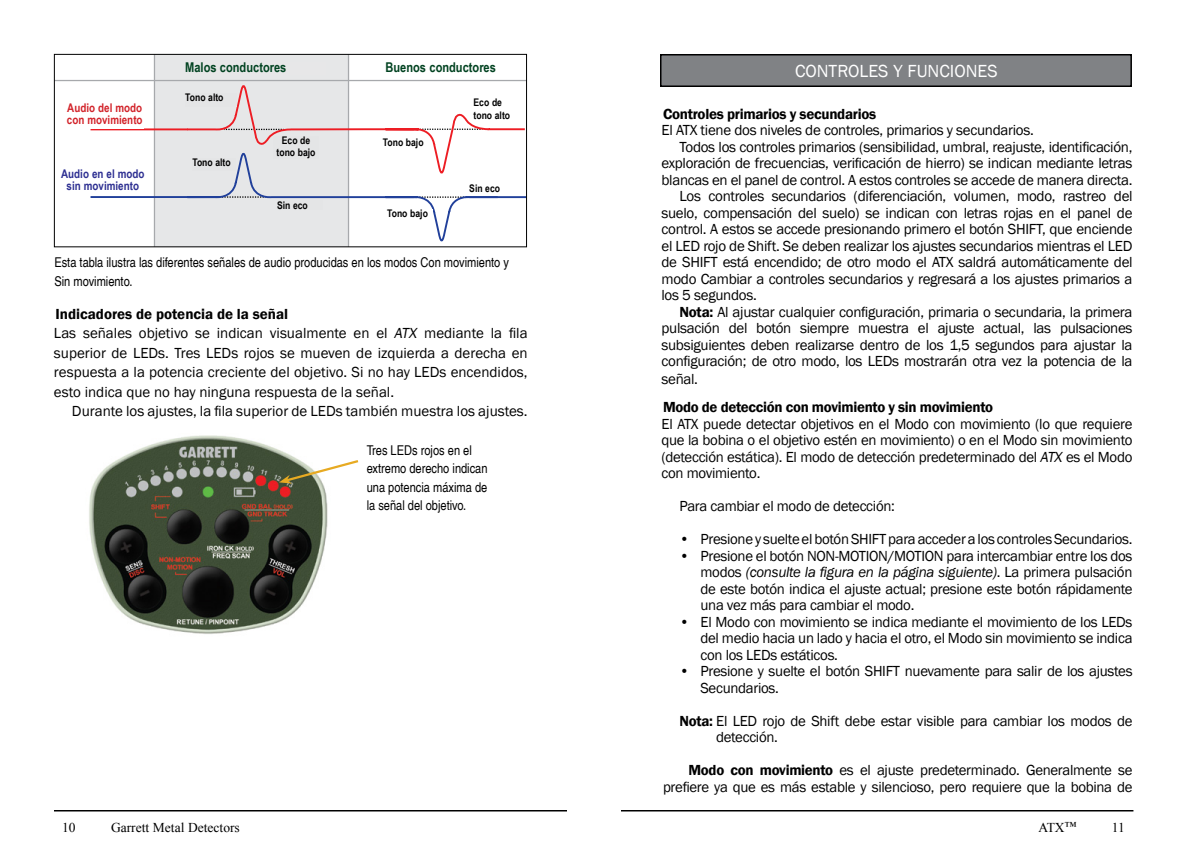
<style>
.page{position:relative;width:1188px;height:864px;background:#fff}
.page>*{position:absolute;margin:0;border:0;box-sizing:border-box;transform-origin:0 0}
.t1{font:18px "Franklin Gothic";color:#fff}
.t2{font:15px/16.5px "Franklin Gothic";letter-spacing:-.02em;color:#000;text-align:justify}
.t3{font:15px/19.5px "Franklin Gothic";color:#000}
.t4{font:600 15px "Franklin Gothic";letter-spacing:-.02em;color:#000}
.t5{font:13.5px/18.6px "Sans Narrow";color:#000}
.t6{font:700 13.5px "Arial Narrow";color:#004220}
.t7{font:13.5px "Times New Roman";color:#000}
.t8{font:700 12px/12px "Arial Narrow";color:#2e3092;text-align:center}
.t9{font:700 12px/12px "Arial Narrow";color:#d2232a}
.t10{font:700 10.5px/12.6px "Arial Narrow";color:#000;text-align:center}
.s1{font-weight:600}
.s2{font-style:italic}
.s3{font-size:12px}
</style>
<div class="page">
<hr style="left:621px;top:810px;width:512px;height:2px;background:#000">
<hr style="left:54px;top:810px;width:513px;height:2px;background:#000">
<img style="left:89px;top:435px;width:239px;height:199px">
<svg style="left:279px;top:458px;width:80px;height:26px"></svg>
<div style="left:661px;top:55px;width:470px;height:31px;background:#808285"></div>
<div style="left:660px;top:54px;width:472px;height:33px;border:2px solid #000"></div>
<div style="left:155px;top:54px;width:194px;height:193px;background:#e6e7e8"></div>
<hr style="left:154px;top:54px;width:1px;height:193px;background:#a7a9ac">
<hr style="left:348px;top:54px;width:1px;height:193px;background:#a7a9ac">
<hr style="left:54px;top:80px;width:473px;height:1px;background:#a7a9ac">
<svg style="left:90px;top:86px;width:435px;height:156px"></svg>
<div style="left:54px;top:54px;width:473px;height:193px;border:1px solid #000"></div>
<div style="left:185px;top:93px;width:51px;height:14px;background:#e4e5e6"></div>
<div style="left:57px;top:170px;width:91px;height:25px;background:#fff"></div>
<div style="left:66px;top:103px;width:78px;height:26px;background:#fff"></div>
<div style="left:469px;top:185px;width:46px;height:9px;background:#fff"></div>
<div style="left:273px;top:136px;width:46px;height:23px;background:#e4e5e6"></div>
<div style="left:277px;top:201px;width:45px;height:9px;background:#e4e5e6"></div>
<div style="left:383px;top:139px;width:48px;height:12px;background:#fff"></div>
<div style="left:387px;top:210px;width:46px;height:9px;background:#fff"></div>
<div style="left:192px;top:159px;width:44px;height:12px;background:#e4e5e6"></div>
<div style="left:386px;top:62px;width:140px;height:13px;background:#fff"></div>
<div style="left:460px;top:96px;width:21px;height:14px;background:#fff"></div>
<div style="left:474px;top:98px;width:48px;height:25px;background:#fff"></div>
<p class="t9" style="left:67px;top:101px;width:77px">Audio del modo con movimiento</p>
<p class="t8" style="left:61px;top:167px;width:85px">Audio en el modo sin movimiento</p>
<p class="t6" style="left:185px;top:57px;width:103px">Malos conductores</p>
<p class="t10" style="left:185px;top:91px;width:40px">Tono alto</p>
<p class="t10" style="left:192px;top:156px;width:40px">Tono alto</p>
<p class="t10" style="left:277px;top:133px;width:40px">Eco de tono bajo</p>
<p class="t10" style="left:277px;top:198px;width:32px">Sin eco</p>
<p class="t6" style="left:386px;top:57px;width:112px">Buenos conductores</p>
<p class="t10" style="left:474px;top:95px;width:38px;text-align:left">Eco de tono alto</p>
<p class="t10" style="left:383px;top:136px;width:42px">Tono bajo</p>
<p class="t10" style="left:387px;top:207px;width:42px">Tono bajo</p>
<p class="t10" style="left:469px;top:182px;width:32px">Sin eco</p>
<p class="t5" style="left:54px;top:253px;width:456px">Esta tabla ilustra las diferentes señales de audio producidas en los modos Con movimiento y<br>Sin movimiento.</p>
<p class="t3" style="left:54px;top:304px;width:350px"><span class="s1">Indicadores de potencia de la señal<br></span>Las señales objetivo se indican visualmente en el <span class="s2">ATX</span></p>
<p class="t2" style="left:54px;top:324px;width:475px;line-height:19.5px;text-indent:370px">mediante la fila superior de LEDs. Tres LEDs rojos se mueven de izquierda a derecha en respuesta a la potencia creciente del objetivo. Si no hay LEDs encendidos, esto indica que no hay ninguna respuesta de la señal.</p>
<p class="t3" style="left:72px;top:402px;width:457px">Durante los ajustes, la fila superior de LEDs también muestra los ajustes.</p>
<p class="t5" style="left:367px;top:441px;width:122px">Tres LEDs rojos en el extremo derecho indican una potencia máxima de la señal del objetivo.</p>
<p class="t1" style="left:795px;top:60px;width:204px">CONTROLES Y FUNCIONES</p>
<p class="t4" style="left:663px;top:104px;width:215px">Controles primarios y secundarios</p>
<p class="t2" style="left:662px;top:122px;width:372px">El ATX tiene dos niveles de controles, primarios y secundarios.</p>
<p class="t2" style="left:680px;top:139px;width:455px">Todos los controles primarios (sensibilidad, umbral, reajuste, identificación,</p>
<p class="t2" style="left:662px;top:155px;width:473px">exploración de frecuencias, verificación de hierro) se indican mediante letras</p>
<p class="t2" style="left:662px;top:172px;width:471px">blancas en el panel de control. A estos controles se accede de manera directa.</p>
<p class="t2" style="left:680px;top:188px;width:455px">Los controles secundarios (diferenciación, volumen, modo, rastreo del</p>
<p class="t2" style="left:662px;top:205px;width:473px">suelo, compensación del suelo) se indican con letras rojas en el panel de</p>
<p class="t2" style="left:662px;top:221px;width:473px">control. A estos se accede presionando primero el botón Sh ift, que enciende</p>
<p class="t2" style="left:662px;top:238px;width:471px">el LED rojo de Shift. Se deben realizar los ajustes secundarios mientras el LED</p>
<p class="t2" style="left:662px;top:254px;width:473px">de SHI FT está encendido; de otro modo el ATX saldrá automáticamente del</p>
<p class="t2" style="left:662px;top:271px;width:473px">modo Cambiar a controles secundarios y regresará a los ajustes primarios a</p>
<p class="t2" style="left:662px;top:287px;width:95px">los 5 segundos.</p>
<p class="t2" style="left:680px;top:304px;width:455px"><span class="s1">Nota:</span> Al ajustar cualquier configuración, primaria o secundaria, la primera</p>
<p class="t2" style="left:662px;top:320px;width:473px">pulsación del botón siempre muestra el ajuste actual, las pulsaciones</p>
<p class="t2" style="left:662px;top:337px;width:473px">subsiguientes deben realizarse dentro de los 1,5 segundos para ajustar la</p>
<p class="t2" style="left:662px;top:353px;width:473px">configuración; de otro modo, los LEDs mostrarán otra vez la potencia de la</p>
<p class="t2" style="left:662px;top:371px;width:36px">señal.</p>
<p class="t4" style="left:663px;top:398px;width:332px">Modo de detección con movimiento y sin movimiento</p>
<p class="t2" style="left:662px;top:416px;width:473px">El ATX puede detectar objetivos en el Modo con movimiento (lo que requiere que la bobina o el objetivo estén en movimiento) o en el Modo sin movimiento (detección estática). El modo de detección predeterminado del <span class="s2">ATX</span> es el Modo con movimiento.</p>
<p class="t2" style="left:662px;top:498px;width:235px">Para cambiar el modo de detección:</p>
<p class="t2" style="left:679px;top:531px;width:452px">• Presione y suelte el botón Sh ift para acceder a los controles Secundarios.</p>
<p class="t2" style="left:701px;top:548px;width:434px;text-indent:-21px">• Presione el botón Non-Motion/Motion para intercambiar entre los dos modos <span class="s2">(consulte la figura en la página siguiente)</span>. La primera pulsación de este botón indica el ajuste actual; presione este botón rápidamente una vez más para cambiar el modo.</p>
<p class="t2" style="left:701px;top:614px;width:434px;text-indent:-21px">• El Modo con movimiento se indica mediante el movimiento de los LEDs del medio hacia un lado y hacia el otro, el Modo sin movimiento se indica con los LEDs estáticos.</p>
<p class="t2" style="left:701px;top:663px;width:434px;text-indent:-21px">• Presione y suelte el botón Sh ift nuevamente para salir de los ajustes<br>Secundarios.</p>
<p class="t2" style="left:716px;top:713px;width:418px;text-indent:-37px"><span class="s1">Nota:</span> El LED rojo de Shift debe estar visible para cambiar los modos de detección.</p>
<p class="t2" style="left:663px;top:762px;width:471px;text-align:right"><span class="s1">Modo con movimiento</span> es el ajuste predeterminado. Generalmente se prefiere ya que es más estable y silencioso, pero requiere que la bobina de</p>
<p class="t7" style="left:62px;top:819px;width:15px">10</p>
<p class="t7" style="left:111px;top:819px;width:130px">Garrett Metal Detectors</p>
<p class="t7" style="left:1038px;top:818px;width:40px">ATX<span class="s3">™</span></p>
<p class="t7" style="left:1112px;top:818px;width:15px">11</p>
</div>
